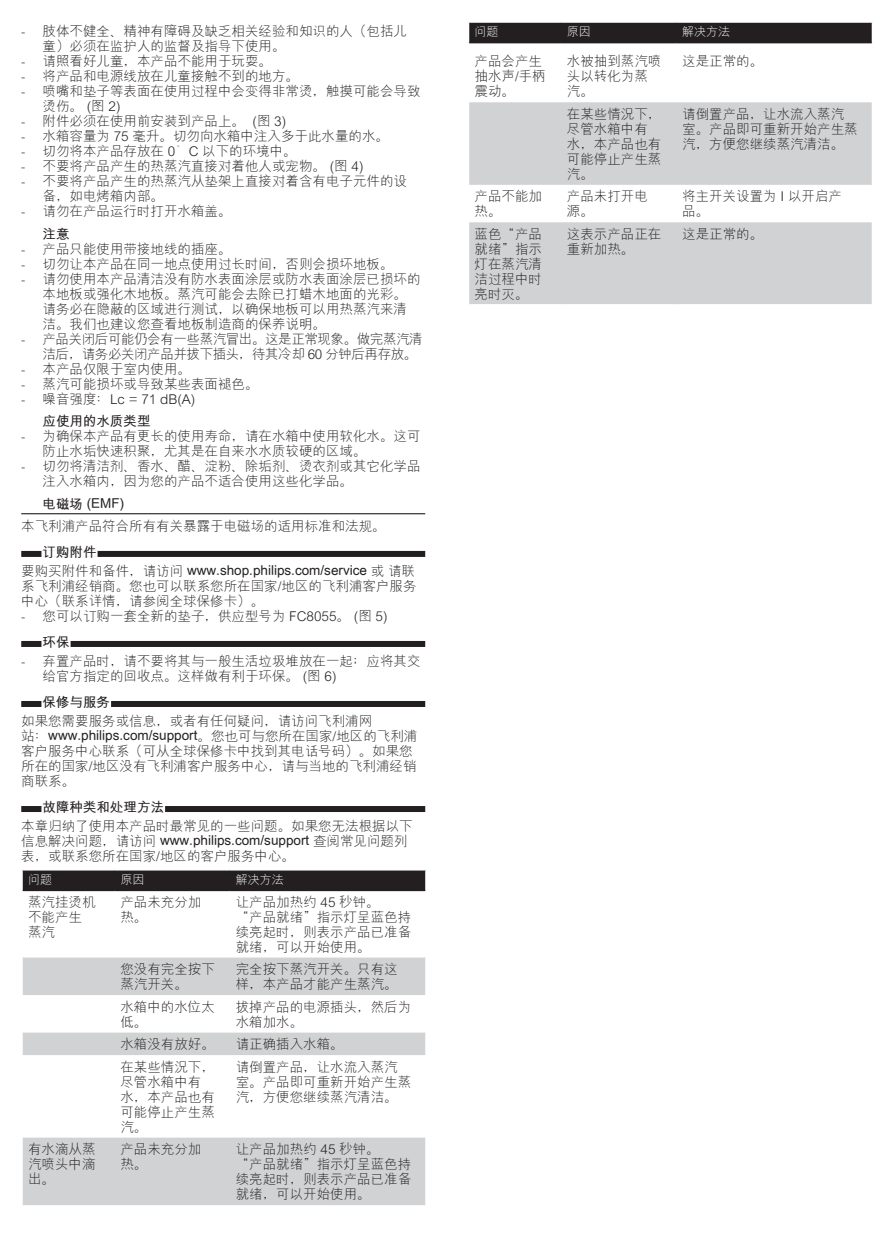
<style>
.page{position:relative;width:893px;height:1259px;background:#fff}
.page>*{position:absolute;margin:0;border:0;box-sizing:border-box;transform-origin:0 0}
.t1{font:13.5px/15px "M Hei GB Light";color:#231f20}
.t2{font:13.5px/19.5px "M Hei GB Bold";color:#231f20}
.t3{font:13.5px/15px "M Hei GB Light";letter-spacing:-.03em;color:#231f20}
.t4{font:12px "M Hei GB Light";color:#fff}
.s1{font-family:"Gill Sans Alt One WGL Light"}
.s2{font-family:"M Hei GB Light"}
</style>
<div class="page">
<svg style="left:469px;top:102px;width:403px;height:202px;fill:#d1d2d4"></svg>
<div style="left:468px;top:22px;width:405px;height:21px;background:#231f20"></div>
<hr style="left:469px;top:42px;width:92px;height:1px;background:#231f20">
<hr style="left:561px;top:42px;width:115px;height:1px;background:#231f20">
<hr style="left:676px;top:42px;width:196px;height:1px;background:#231f20">
<hr style="left:21px;top:513px;width:404px;height:1px;background:#231f20">
<div style="left:21px;top:551px;width:404px;height:6px;background:#231f20"></div>
<div style="left:41px;top:551px;width:57px;height:6px;background:#fff"></div>
<div style="left:21px;top:641px;width:404px;height:6px;background:#231f20"></div>
<div style="left:41px;top:641px;width:30px;height:6px;background:#fff"></div>
<div style="left:21px;top:701px;width:404px;height:6px;background:#231f20"></div>
<div style="left:41px;top:701px;width:70px;height:6px;background:#fff"></div>
<div style="left:21px;top:806px;width:404px;height:6px;background:#231f20"></div>
<div style="left:41px;top:806px;width:124px;height:6px;background:#fff"></div>
<div style="left:23px;top:870px;width:402px;height:19px;background:#231f20"></div>
<svg style="left:23px;top:957px;width:402px;height:248px;fill:#d1d2d4"></svg>
<hr style="left:23px;top:889px;width:91px;height:2px;background:#231f20">
<hr style="left:114px;top:889px;width:116px;height:2px;background:#231f20">
<hr style="left:230px;top:889px;width:195px;height:2px;background:#231f20">
<p class="t1" style="left:43px;top:24px;width:366px;text-indent:-21px"><span class="s1">-</span> 肢体不健全、精神有障碍及缺乏相关经验和知识的人（包括儿童）必须在监护人的监督及指导下使用。</p>
<p class="t1" style="left:21px;top:54px;width:252px"><span class="s1">-</span> 请照看好儿童，本产品不能用于玩耍。</p>
<p class="t1" style="left:21px;top:69px;width:279px"><span class="s1">-</span> 将产品和电源线放在儿童接触不到的地方。</p>
<p class="t1" style="left:43px;top:84px;width:380px;text-indent:-21px"><span class="s1">-</span> 喷嘴和垫子等表面在使用过程中会变得非常烫，触摸可能会导致烫伤。 (图 2)</p>
<p class="t1" style="left:21px;top:114px;width:267px"><span class="s1">-</span> 附件必须在使用前安装到产品上。 (图 3)</p>
<p class="t1" style="left:21px;top:129px;width:369px"><span class="s1">-</span> 水箱容量为 75 毫升。切勿向水箱中注入多于此水量的水。</p>
<p class="t1" style="left:21px;top:144px;width:277px"><span class="s1">-</span> 切勿将本产品存放在 0°C 以下的环境中。</p>
<p class="t1" style="left:21px;top:159px;width:344px"><span class="s1">-</span> 不要将产品产生的热蒸汽直接对着他人或宠物。 (图 4)</p>
<p class="t1" style="left:43px;top:174px;width:366px;text-indent:-21px"><span class="s1">-</span> 不要将产品产生的热蒸汽从垫架上直接对着含有电子元件的设备，如电烤箱内部。</p>
<p class="t1" style="left:21px;top:204px;width:212px"><span class="s1">-</span> 请勿在产品运行时打开水箱盖。</p>
<p class="t2" style="left:43px;top:224px;width:28px">注意</p>
<p class="t1" style="left:21px;top:242px;width:212px"><span class="s1">-</span> 产品只能使用带接地线的插座。</p>
<p class="t1" style="left:21px;top:257px;width:374px"><span class="s1">-</span> 切勿让本产品在同一地点使用过长时间，否则会损坏地板。</p>
<p class="t1" style="left:43px;top:272px;width:379px;text-indent:-21px"><span class="s1">-</span> 请勿使用本产品清洁没有防水表面涂层或防水表面涂层已损坏的本地板或强化木地板。蒸汽可能会去除已打蜡木地面的光彩。请务必在隐蔽的区域进行测试，以确保地板可以用热蒸汽来清洁。我们也建议您查看地板制造商的保养说明。</p>
<p class="t3" style="left:43px;top:332px;width:382px;text-indent:-21px"><span class="s1">-</span> 产品关闭后可能仍会有一些蒸汽冒出。这是正常现象。做完蒸汽清洁后，请务必关闭产品并拔下插头，待其冷却 60 分钟后再存放。</p>
<p class="t1" style="left:21px;top:362px;width:171px"><span class="s1">-</span> 本产品仅限于室内使用。</p>
<p class="t1" style="left:21px;top:377px;width:239px"><span class="s1">-</span> 蒸汽可能损坏或导致某些表面褪色。</p>
<p class="t1" style="left:21px;top:392px;width:176px"><span class="s1">-</span> 噪音强度：Lc = 71 dB(A)</p>
<p class="t2" style="left:43px;top:411px;width:109px">应使用的水质类型</p>
<p class="t1" style="left:43px;top:429px;width:379px;text-indent:-21px"><span class="s1">-</span> 为确保本产品有更长的使用寿命，请在水箱中使用软化水。这可防止水垢快速积聚，尤其是在自来水水质较硬的区域。</p>
<p class="t1" style="left:43px;top:459px;width:379px;text-indent:-21px"><span class="s1">-</span> 切勿将清洁剂、香水、醋、淀粉、除垢剂、烫衣剂或其它化学品注入水箱内，因为您的产品不适合使用这些化学品。</p>
<p class="t2" style="left:43px;top:494px;width:83px">电磁场 (EMF)</p>
<p class="t1" style="left:21px;top:519px;width:366px">本飞利浦产品符合所有有关暴露于电磁场的适用标准和法规。</p>
<p class="t2" style="left:21px;top:542px;width:395px;text-indent:21px">订购附件<br><span class="s2">要购买附件和备件，请访问</span> www.shop.philips.com/service <span class="s2">或 请联</span></p>
<p class="t1" style="left:21px;top:579px;width:397px">系飞利浦经销商。您也可以联系您所在国家/地区的飞利浦客户服务中心（联系详情，请参阅全球保修卡）。</p>
<p class="t1" style="left:21px;top:609px;width:368px"><span class="s1">-</span> 您可以订购一套全新的垫子，供应型号为 FC8055。 (图 5)</p>
<p class="t2" style="left:43px;top:632px;width:28px">环保</p>
<p class="t1" style="left:43px;top:654px;width:379px;text-indent:-21px"><span class="s1">-</span> 弃置产品时，请不要将其与一般生活垃圾堆放在一起；应将其交给官方指定的回收点。这样做有利于环保。 (图 6)</p>
<p class="t2" style="left:43px;top:692px;width:69px">保修与服务</p>
<p class="t1" style="left:21px;top:714px;width:353px">如果您需要服务或信息，或者有任何疑问，请访问飞利浦网</p>
<p class="t2" style="left:21px;top:726px;width:398px"><span class="s2">站：</span>www.philips.com/support<span class="s2">。您也可与您所在国家/地区的飞利浦</span></p>
<p class="t1" style="left:21px;top:744px;width:397px">客户服务中心联系（可从全球保修卡中找到其电话号码）。如果您所在的国家/地区没有飞利浦客户服务中心，请与当地的飞利浦经销商联系。</p>
<p class="t2" style="left:43px;top:797px;width:123px">故障种类和处理方法</p>
<p class="t1" style="left:21px;top:819px;width:393px">本章归纳了使用本产品时最常见的一些问题。如果您无法根据以下</p>
<p class="t2" style="left:21px;top:831px;width:388px"><span class="s2">信息解决问题，请访问</span> www.philips.com/support <span class="s2">查阅常见问题列</span></p>
<p class="t1" style="left:21px;top:849px;width:275px">表，或联系您所在国家/地区的客户服务中心。</p>
<p class="t4" style="left:28px;top:873px;width:26px">问题</p>
<p class="t4" style="left:120px;top:873px;width:25px">原因</p>
<p class="t4" style="left:236px;top:873px;width:49px">解决方法</p>
<p class="t1" style="left:28px;top:894px;width:69px">蒸汽挂烫机不能产生蒸汽</p>
<p class="t1" style="left:120px;top:894px;width:83px">产品未充分加热。</p>
<p class="t1" style="left:236px;top:894px;width:177px">让产品加热约 45 秒钟。<br>“产品就绪”指示灯呈蓝色持续亮起时，则表示产品已准备就绪，可以开始使用。</p>
<p class="t1" style="left:120px;top:962px;width:96px">您没有完全按下蒸汽开关。</p>
<p class="t1" style="left:236px;top:962px;width:164px">完全按下蒸汽开关。只有这样，本产品才能产生蒸汽。</p>
<p class="t1" style="left:120px;top:999px;width:96px">水箱中的水位太低。</p>
<p class="t1" style="left:236px;top:999px;width:177px">拔掉产品的电源插头，然后为水箱加水。</p>
<p class="t1" style="left:120px;top:1037px;width:96px">水箱没有放好。</p>
<p class="t1" style="left:236px;top:1037px;width:109px">请正确插入水箱。</p>
<p class="t1" style="left:120px;top:1059px;width:96px">在某些情况下，尽管水箱中有水，本产品也有可能停止产生蒸汽。</p>
<p class="t1" style="left:236px;top:1059px;width:177px">请倒置产品，让水流入蒸汽室。产品即可重新开始产生蒸汽，方便您继续蒸汽清洁。</p>
<p class="t1" style="left:28px;top:1142px;width:69px;text-align:justify">有水滴从蒸汽喷头中滴出。</p>
<p class="t1" style="left:120px;top:1142px;width:83px">产品未充分加热。</p>
<p class="t1" style="left:236px;top:1142px;width:177px">让产品加热约 45 秒钟。<br>“产品就绪”指示灯呈蓝色持续亮起时，则表示产品已准备就绪，可以开始使用。</p>
<p class="t4" style="left:474px;top:25px;width:25px">问题</p>
<p class="t4" style="left:567px;top:25px;width:25px">原因</p>
<p class="t4" style="left:682px;top:25px;width:49px">解决方法</p>
<p class="t1" style="left:474px;top:54px;width:73px">产品会产生抽水声/手柄震动。</p>
<p class="t1" style="left:567px;top:54px;width:96px">水被抽到蒸汽喷头以转化为蒸汽。</p>
<p class="t1" style="left:682px;top:54px;width:82px">这是正常的。</p>
<p class="t1" style="left:567px;top:107px;width:96px">在某些情况下，尽管水箱中有水，本产品也有可能停止产生蒸汽。</p>
<p class="t1" style="left:682px;top:107px;width:177px">请倒置产品，让水流入蒸汽室。产品即可重新开始产生蒸汽，方便您继续蒸汽清洁。</p>
<p class="t1" style="left:474px;top:189px;width:69px">产品不能加热。</p>
<p class="t1" style="left:567px;top:189px;width:82px">产品未打开电源。</p>
<p class="t1" style="left:682px;top:189px;width:161px">将主开关设置为 I 以开启产品。</p>
<p class="t1" style="left:474px;top:227px;width:69px;text-align:justify">蓝色“产品就绪”指示灯在蒸汽清洁过程中时亮时灭。</p>
<p class="t1" style="left:567px;top:227px;width:96px">这表示产品正在重新加热。</p>
<p class="t1" style="left:682px;top:227px;width:82px">这是正常的。</p>
</div>
